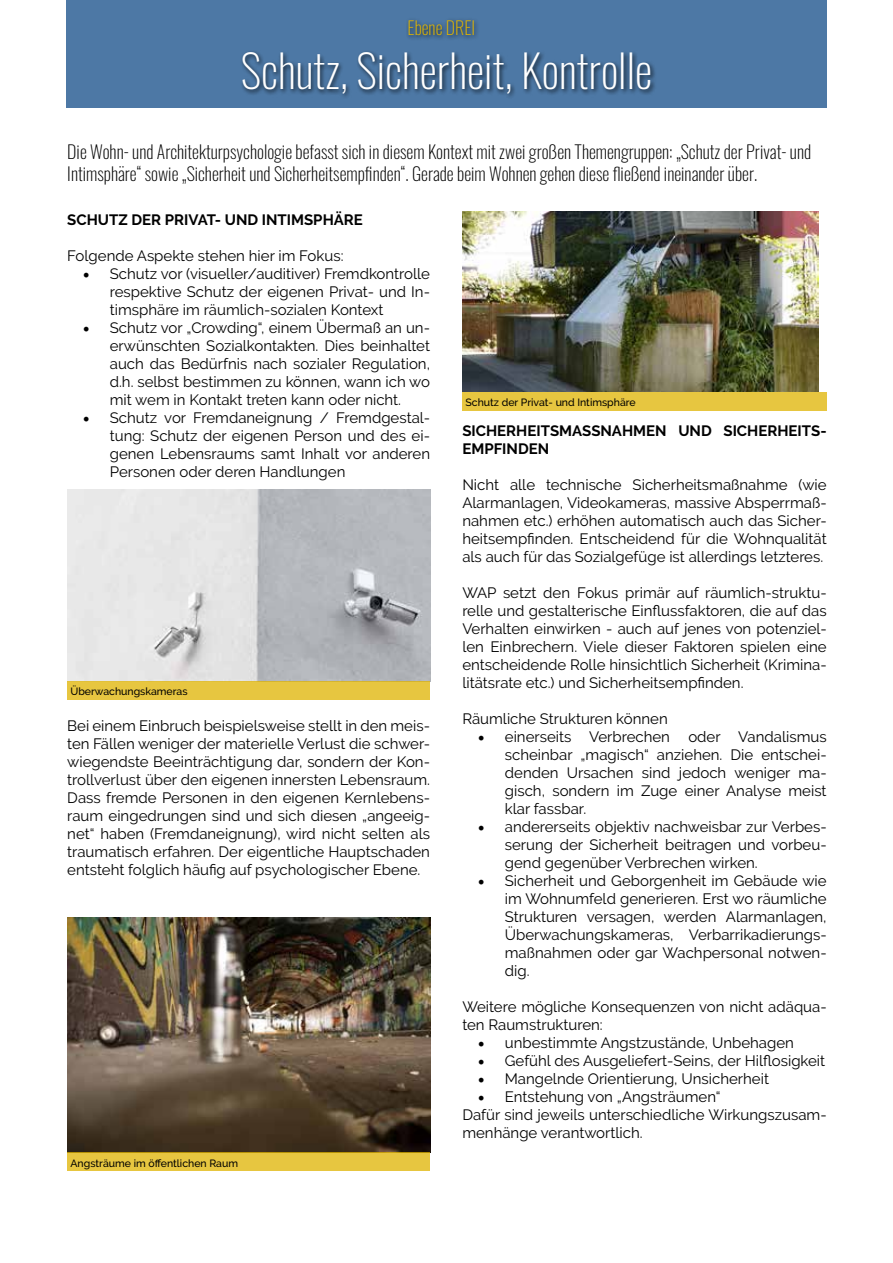
<style>
.page{position:relative;width:893px;height:1263px;background:#fff}
.page>*{position:absolute;margin:0;border:0;box-sizing:border-box;transform-origin:0 0}
.t1{font:200 45px "Oswald";color:#fff}
.t2{font:200 18px/21.6px "Oswald";color:#000}
.t3{font:200 18px "Oswald";color:#e0b400}
.t4{font:15px/18px "Raleway";color:#000;text-align:justify}
.t5{font:700 15px/18px "Raleway";color:#000}
.t6{font:500 10.5px "Raleway";color:#000}
.s1{font-family:"Minion Pro";font-size:18px}
</style>
<div class="page">
<img style="left:67px;top:490px;width:363px;height:191px">
<img style="left:67px;top:918px;width:363px;height:234px">
<img style="left:462px;top:211px;width:357px;height:181px">
<div style="left:66px;top:0;width:761px;height:108px;background:#4d78a5"></div>
<div style="left:67px;top:681px;width:363px;height:19px;background:#e7c640"></div>
<div style="left:462px;top:392px;width:365px;height:18px;background:#e7c640"></div>
<div style="left:67px;top:1152px;width:363px;height:19px;background:#e7c640"></div>
<div style="left:406px;top:17px;width:74px;height:24px;background:#000;opacity:.75"></div>
<div style="left:240px;top:50px;width:416px;height:50px;background:#000;opacity:.75"></div>
<p class="t3" style="left:408px;top:12px;width:69px">Ebene DREI</p>
<h1 class="t1" style="left:241px;top:31px;width:413px">Schutz, Sicherheit, Kontrolle</h1>
<p class="t2" style="left:67px;top:139px;width:745px">Die Wohn- und Architekturpsychologie befasst sich in diesem Kontext mit zwei großen Themengruppen: „Schutz der Privat- und<br>Intimsphäre“ sowie „Sicherheit und Sicherheitsempfinden“. Gerade beim Wohnen gehen diese fließend ineinander über.</p>
<p class="t5" style="left:67px;top:211px;width:297px">SCHUTZ DER PRIVAT- UND INTIMSPHÄRE</p>
<p class="t4" style="left:67px;top:247px;width:278px">Folgende Aspekte stehen hier im Fokus:</p>
<p class="t4" style="left:110px;top:265px;width:322px;text-indent:-27px"><span class="s1">•</span> Schutz vor (visueller/auditiver) Fremdkontrolle respektive Schutz der eigenen Privat- und In&shy;timsphäre im räumlich-sozialen Kontext</p>
<p class="t4" style="left:110px;top:319px;width:322px;text-indent:-27px"><span class="s1">•</span> Schutz vor „Crowding“, einem Übermaß an un&shy;erwünschten Sozialkontakten. Dies beinhaltet auch das Bedürfnis nach sozialer Regulation, d.h. selbst bestimmen zu können, wann ich wo mit wem in Kontakt treten kann oder nicht.</p>
<p class="t4" style="left:110px;top:409px;width:322px;text-indent:-27px"><span class="s1">•</span> Schutz vor Fremdaneignung / Fremdgestal&shy;tung: Schutz der eigenen Person und des ei&shy;genen Lebensraums samt Inhalt vor anderen Personen oder deren Handlungen</p>
<p class="t6" style="left:70px;top:686px;width:119px">Überwachungskameras</p>
<p class="t4" style="left:67px;top:716px;width:364px">Bei einem Einbruch beispielsweise stellt in den meis&shy;ten Fällen weniger der materielle Verlust die schwer&shy;wiegendste Beeinträchtigung dar, sondern der Kon&shy;trollverlust über den eigenen innersten Lebensraum.<br>Dass fremde Personen in den eigenen Kernlebens&shy;raum eingedrungen sind und sich diesen „angeeig&shy;net“ haben (Fremdaneignung), wird nicht selten als traumatisch erfahren. Der eigentliche Hauptschaden entsteht folglich häufig auf psychologischer Ebene.</p>
<p class="t6" style="left:70px;top:1157px;width:169px">Angsträume im öffentlichen Raum</p>
<p class="t6" style="left:465px;top:396px;width:172px">Schutz der Privat- und Intimsphäre</p>
<p class="t5" style="left:462px;top:422px;width:366px">SICHERHEITSMASSNAHMEN UND SICHERHEITS-<br>EMPFINDEN</p>
<p class="t4" style="left:462px;top:476px;width:366px">Nicht alle technische Sicherheitsmaßnahme (wie Alarmanlagen, Videokameras, massive Absperrmaß&shy;nahmen etc.) erhöhen automatisch auch das Sicher&shy;heitsempfinden. Entscheidend für die Wohnqualität als auch für das Sozialgefüge ist allerdings letzteres.</p>
<p class="t4" style="left:462px;top:584px;width:366px">WAP setzt den Fokus primär auf räumlich-struktu&shy;relle und gestalterische Einflussfaktoren, die auf das Verhalten einwirken - auch auf jenes von potenziel&shy;len Einbrechern. Viele dieser Faktoren spielen eine entscheidende Rolle hinsichtlich Sicherheit (Krimina&shy;litätsrate etc.) und Sicherheitsempfinden.</p>
<p class="t4" style="left:462px;top:710px;width:207px">Räumliche Strukturen können</p>
<p class="t4" style="left:505px;top:728px;width:323px;text-indent:-27px"><span class="s1">•</span> einerseits Verbrechen oder Vandalismus scheinbar „magisch“ anziehen. Die entschei&shy;denden Ursachen sind jedoch weniger ma&shy;gisch, sondern im Zuge einer Analyse meist klar fassbar.</p>
<p class="t4" style="left:505px;top:818px;width:323px;text-indent:-27px"><span class="s1">•</span> andererseits objektiv nachweisbar zur Verbes&shy;serung der Sicherheit beitragen und vorbeu&shy;gend gegenüber Verbrechen wirken.</p>
<p class="t4" style="left:505px;top:872px;width:323px;text-indent:-27px"><span class="s1">•</span> Sicherheit und Geborgenheit im Gebäude wie im Wohnumfeld generieren. Erst wo räumliche Strukturen versagen, werden Alarmanlagen, Überwachungskameras, Verbarrikadierungs&shy;maßnahmen oder gar Wachpersonal notwen&shy;dig.</p>
<p class="t4" style="left:462px;top:998px;width:366px">Weitere mögliche Konsequenzen von nicht adäqua&shy;ten Raumstrukturen:</p>
<p class="t4" style="left:478px;top:1034px;width:318px"><span class="s1">•</span> unbestimmte Angstzustände, Unbehagen</p>
<p class="t4" style="left:478px;top:1052px;width:349px"><span class="s1">•</span> Gefühl des Ausgeliefert-Seins, der Hilflosigkeit</p>
<p class="t4" style="left:478px;top:1070px;width:293px"><span class="s1">•</span> Mangelnde Orientierung, Unsicherheit</p>
<p class="t4" style="left:462px;top:1088px;width:366px;text-align:left;text-indent:16px"><span class="s1">•</span> Entstehung von „Angsträumen“<br>Dafür sind jeweils unterschiedliche Wirkungszusam&shy;menhänge verantwortlich.</p>
</div>
